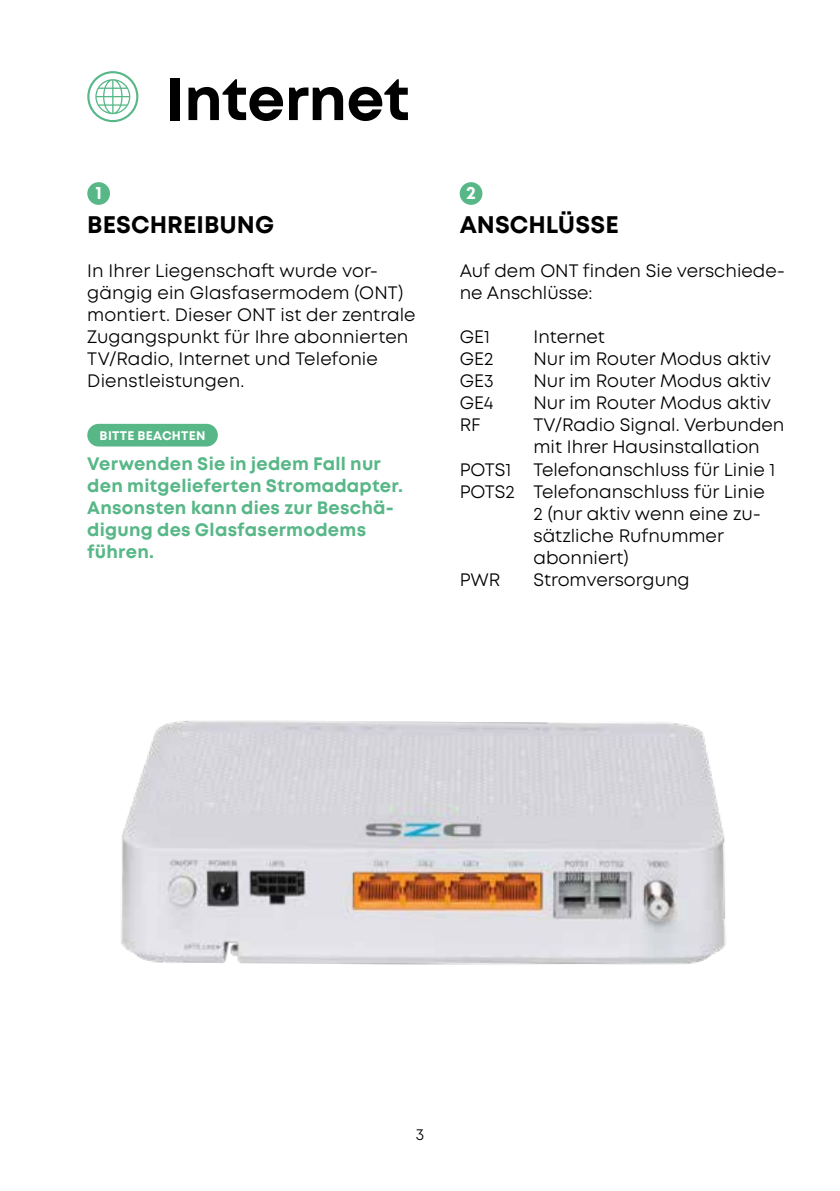
<style>
.page{position:relative;width:840px;height:1191px;background:#fff}
.page>*{position:absolute;margin:0;border:0;box-sizing:border-box;transform-origin:0 0}
.t1{font:700 60px "Mont";letter-spacing:-.01em;color:#000}
.t2{font:700 24px "Mont";color:#000}
.t3{font:18px/22px "Mont";color:#000}
.t4{font:700 18px/22px "Mont";letter-spacing:.01em;color:#57b787}
.t5{font:700 18px "Mont";color:#fff}
.t6{font:16px "Mont";color:#000}
.t7{font:700 12.4px "Mont";letter-spacing:.025em;color:#fff}
</style>
<div class="page">
<div style="left:87px;top:424px;width:131px;height:22px;background:#57b787;border-radius:11px"></div>
<div style="left:87px;top:182px;width:23px;height:23px;background:#57b787;border-radius:50%"></div>
<svg style="left:87px;top:71px;width:51px;height:51px"></svg>
<div style="left:459px;top:182px;width:23px;height:23px;background:#57b787;border-radius:50%"></div>
<img style="left:121px;top:720px;width:605px;height:245px">
<h1 class="t1" style="left:166px;top:60px;width:245px">Internet</h1>
<p class="t5" style="left:95px;top:181px;width:8px">1</p>
<h2 class="t2" style="left:87px;top:209px;width:188px">BESCHREIBUNG</h2>
<p class="t3" style="left:87px;top:260px;width:330px">In Ihrer Liegenschaft wurde vor&shy;gängig ein Glasfasermodem (ONT) montiert. Dieser ONT ist der zentrale<br>Zugangspunkt für Ihre abonnierten<br>TV/Radio, Internet und Telefonie<br>Dienstleistungen.</p>
<p class="t7" style="left:100px;top:427px;width:107px">BITTE BEACHTEN</p>
<p class="t4" style="left:87px;top:453px;width:317px">Verwenden Sie in jedem Fall nur den mitgelieferten Stromadapter.<br>Ansonsten kann dies zur Beschä&shy;digung des Glasfasermodems führen.</p>
<p class="t5" style="left:466px;top:181px;width:11px">2</p>
<h2 class="t2" style="left:459px;top:209px;width:160px">ANSCHLÜSSE</h2>
<p class="t3" style="left:459px;top:260px;width:326px">Auf dem ONT finden Sie verschiede&shy;ne Anschlüsse:</p>
<p class="t3" style="left:459px;top:326px;width:32px">GE1</p>
<p class="t3" style="left:533px;top:326px;width:73px">Internet</p>
<p class="t3" style="left:459px;top:348px;width:35px">GE2</p>
<p class="t3" style="left:533px;top:348px;width:239px">Nur im Router Modus aktiv</p>
<p class="t3" style="left:459px;top:370px;width:35px">GE3</p>
<p class="t3" style="left:533px;top:370px;width:239px">Nur im Router Modus aktiv</p>
<p class="t3" style="left:459px;top:392px;width:35px">GE4</p>
<p class="t3" style="left:533px;top:392px;width:239px">Nur im Router Modus aktiv</p>
<p class="t3" style="left:459px;top:414px;width:22px">RF</p>
<p class="t3" style="left:533px;top:414px;width:252px">TV/Radio Signal. Verbunden</p>
<p class="t3" style="left:533px;top:436px;width:228px">mit Ihrer Hausinstallation</p>
<p class="t3" style="left:459px;top:458px;width:317px">POTS1 Telefonanschluss für Linie 1</p>
<p class="t3" style="left:459px;top:480px;width:306px">POTS2 Telefonanschluss für Linie</p>
<p class="t3" style="left:533px;top:502px;width:229px">2 (nur aktiv wenn eine zu-</p>
<p class="t3" style="left:533px;top:524px;width:192px">sätzliche Rufnummer</p>
<p class="t3" style="left:533px;top:546px;width:97px">abonniert)</p>
<p class="t3" style="left:459px;top:568px;width:42px">PWR</p>
<p class="t3" style="left:533px;top:568px;width:158px">Stromversorgung</p>
<p class="t6" style="left:415px;top:1124px;width:10px">3</p>
</div>
